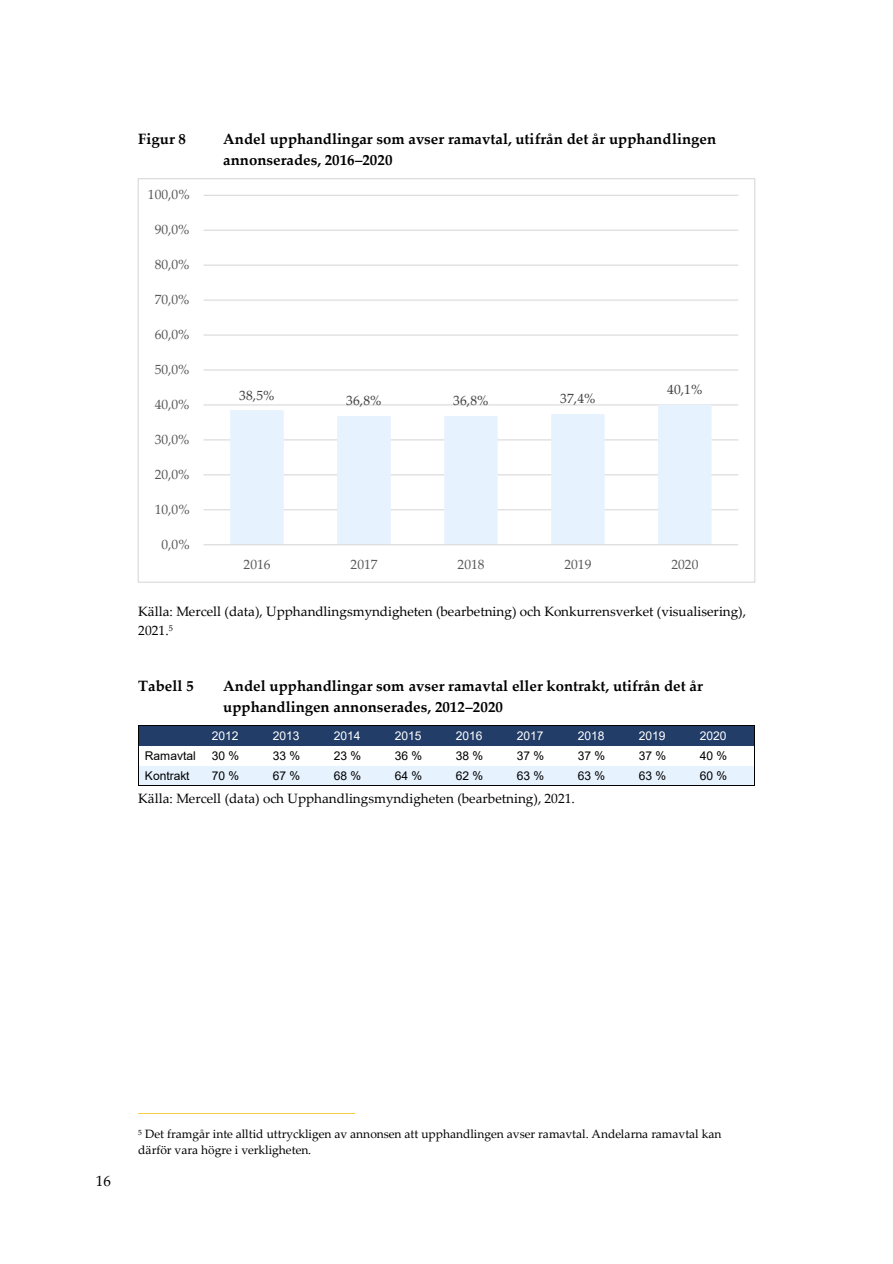
<style>
.page{position:relative;width:893px;height:1264px;background:#fff}
.page>*{position:absolute;margin:0;border:0;box-sizing:border-box;transform-origin:0 0}
.t1{font:700 15px/21px "Palatino Linotype";color:#000}
.t2{font:15px "Palatino Linotype";color:#000}
.t3{font:13.5px/18.1px "Palatino Linotype";color:#000}
.t4{font:13.5px "Palatino Linotype";letter-spacing:.005em;color:#595959}
.t5{font:13.5px "Palatino Linotype";letter-spacing:.005em;color:#404040}
.t6{font:12px/16.2px "Palatino Linotype";color:#000}
.t7{font:12px "Arial";letter-spacing:-.005em;color:#000}
.t8{font:12px "Arial";letter-spacing:-.005em;color:#fff}
</style>
<div class="page">
<hr style="left:204px;top:509px;width:534px;height:1px;background:#d9d9d9">
<hr style="left:204px;top:474px;width:534px;height:1px;background:#d9d9d9">
<hr style="left:204px;top:439px;width:534px;height:1px;background:#d9d9d9">
<hr style="left:204px;top:404px;width:534px;height:1px;background:#d9d9d9">
<hr style="left:204px;top:369px;width:534px;height:1px;background:#d9d9d9">
<hr style="left:204px;top:334px;width:534px;height:1px;background:#d9d9d9">
<hr style="left:204px;top:299px;width:534px;height:1px;background:#d9d9d9">
<hr style="left:204px;top:264px;width:534px;height:2px;background:#d9d9d9">
<hr style="left:204px;top:229px;width:534px;height:2px;background:#d9d9d9">
<hr style="left:204px;top:195px;width:534px;height:1px;background:#d9d9d9">
<svg style="left:230px;top:404px;width:482px;height:140px;fill:#e6f2fe"></svg>
<hr style="left:204px;top:544px;width:534px;height:1px;background:#d9d9d9">
<div style="left:139px;top:726px;width:66px;height:19px;background:#223d68"></div>
<div style="left:205px;top:726px;width:61px;height:19px;background:#223d68"></div>
<div style="left:266px;top:726px;width:61px;height:19px;background:#223d68"></div>
<div style="left:327px;top:726px;width:61px;height:19px;background:#223d68"></div>
<div style="left:388px;top:726px;width:61px;height:19px;background:#223d68"></div>
<div style="left:449px;top:726px;width:61px;height:19px;background:#223d68"></div>
<div style="left:510px;top:726px;width:61px;height:19px;background:#223d68"></div>
<div style="left:571px;top:726px;width:61px;height:19px;background:#223d68"></div>
<div style="left:632px;top:726px;width:61px;height:19px;background:#223d68"></div>
<div style="left:693px;top:726px;width:61px;height:19px;background:#223d68"></div>
<hr style="left:139px;top:725px;width:66px;height:1px;background:#000">
<hr style="left:206px;top:725px;width:60px;height:1px;background:#000">
<hr style="left:267px;top:725px;width:60px;height:1px;background:#000">
<hr style="left:328px;top:725px;width:61px;height:1px;background:#000">
<hr style="left:389px;top:725px;width:60px;height:1px;background:#000">
<hr style="left:450px;top:725px;width:60px;height:1px;background:#000">
<hr style="left:511px;top:725px;width:60px;height:1px;background:#000">
<hr style="left:572px;top:725px;width:60px;height:1px;background:#000">
<hr style="left:633px;top:725px;width:60px;height:1px;background:#000">
<hr style="left:694px;top:725px;width:60px;height:1px;background:#000">
<div style="left:139px;top:765px;width:66px;height:20px;background:#e6f2fe"></div>
<div style="left:205px;top:765px;width:61px;height:20px;background:#e6f2fe"></div>
<div style="left:266px;top:765px;width:61px;height:20px;background:#e6f2fe"></div>
<div style="left:327px;top:765px;width:61px;height:20px;background:#e6f2fe"></div>
<div style="left:388px;top:765px;width:61px;height:20px;background:#e6f2fe"></div>
<div style="left:449px;top:765px;width:61px;height:20px;background:#e6f2fe"></div>
<div style="left:510px;top:765px;width:61px;height:20px;background:#e6f2fe"></div>
<div style="left:571px;top:765px;width:61px;height:20px;background:#e6f2fe"></div>
<div style="left:632px;top:765px;width:61px;height:20px;background:#e6f2fe"></div>
<div style="left:693px;top:765px;width:61px;height:20px;background:#e6f2fe"></div>
<svg style="left:138px;top:725px;width:1px;height:61px"></svg>
<hr style="left:139px;top:785px;width:66px;height:1px;background:#000">
<hr style="left:205px;top:785px;width:61px;height:1px;background:#000">
<hr style="left:266px;top:785px;width:61px;height:1px;background:#000">
<hr style="left:327px;top:785px;width:62px;height:1px;background:#000">
<hr style="left:388px;top:785px;width:61px;height:1px;background:#000">
<hr style="left:449px;top:785px;width:61px;height:1px;background:#000">
<hr style="left:510px;top:785px;width:61px;height:1px;background:#000">
<hr style="left:571px;top:785px;width:61px;height:1px;background:#000">
<hr style="left:632px;top:785px;width:61px;height:1px;background:#000">
<hr style="left:693px;top:785px;width:61px;height:1px;background:#000">
<svg style="left:754px;top:725px;width:1px;height:61px"></svg>
<hr style="left:138px;top:1112px;width:216px;height:1px;background:#f6cc45">
<p class="t1" style="left:138px;top:130px;width:49px">Figur 8</p>
<p class="t1" style="left:223px;top:130px;width:495px">Andel upphandlingar som avser ramavtal, utifrån det år upphandlingen annonserades, 2016–2020</p>
<p class="t4" style="left:148px;top:189px;width:43px">100,0%</p>
<p class="t4" style="left:155px;top:224px;width:36px">90,0%</p>
<p class="t4" style="left:155px;top:259px;width:36px">80,0%</p>
<p class="t4" style="left:155px;top:294px;width:36px">70,0%</p>
<p class="t4" style="left:155px;top:329px;width:36px">60,0%</p>
<p class="t4" style="left:155px;top:364px;width:36px">50,0%</p>
<p class="t4" style="left:155px;top:399px;width:36px">40,0%</p>
<p class="t4" style="left:155px;top:434px;width:36px">30,0%</p>
<p class="t4" style="left:155px;top:469px;width:36px">20,0%</p>
<p class="t4" style="left:155px;top:504px;width:36px">10,0%</p>
<p class="t4" style="left:161px;top:539px;width:30px">0,0%</p>
<p class="t5" style="left:239px;top:389px;width:37px">38,5%</p>
<p class="t5" style="left:346px;top:395px;width:37px">36,8%</p>
<p class="t5" style="left:453px;top:395px;width:37px">36,8%</p>
<p class="t5" style="left:560px;top:393px;width:37px">37,4%</p>
<p class="t5" style="left:667px;top:384px;width:37px">40,1%</p>
<p class="t4" style="left:244px;top:558px;width:29px">2016</p>
<p class="t4" style="left:351px;top:558px;width:29px">2017</p>
<p class="t4" style="left:458px;top:558px;width:29px">2018</p>
<p class="t4" style="left:564px;top:558px;width:29px">2019</p>
<p class="t4" style="left:671px;top:558px;width:29px">2020</p>
<p class="t3" style="left:138px;top:604px;width:609px">Källa: Mercell (data), Upphandlingsmyndigheten (bearbetning) och Konkurrensverket (visualisering),<br>2021.<sup>5</sup></p>
<p class="t1" style="left:138px;top:677px;width:57px">Tabell 5</p>
<p class="t1" style="left:223px;top:677px;width:481px">Andel upphandlingar som avser ramavtal eller kontrakt, utifrån det år upphandlingen annonserades, 2012–2020</p>
<p class="t8" style="left:212px;top:729px;width:28px">2012</p>
<p class="t8" style="left:273px;top:729px;width:28px">2013</p>
<p class="t8" style="left:334px;top:729px;width:28px">2014</p>
<p class="t8" style="left:395px;top:729px;width:28px">2015</p>
<p class="t8" style="left:456px;top:729px;width:28px">2016</p>
<p class="t8" style="left:517px;top:729px;width:28px">2017</p>
<p class="t8" style="left:578px;top:729px;width:28px">2018</p>
<p class="t8" style="left:639px;top:729px;width:28px">2019</p>
<p class="t8" style="left:700px;top:729px;width:28px">2020</p>
<p class="t7" style="left:145px;top:748px;width:52px">Ramavtal</p>
<p class="t7" style="left:212px;top:748px;width:29px">30 %</p>
<p class="t7" style="left:273px;top:748px;width:29px">33 %</p>
<p class="t7" style="left:334px;top:748px;width:29px">23 %</p>
<p class="t7" style="left:395px;top:748px;width:29px">36 %</p>
<p class="t7" style="left:456px;top:748px;width:29px">38 %</p>
<p class="t7" style="left:517px;top:748px;width:29px">37 %</p>
<p class="t7" style="left:578px;top:748px;width:29px">37 %</p>
<p class="t7" style="left:639px;top:748px;width:29px">37 %</p>
<p class="t7" style="left:700px;top:748px;width:29px">40 %</p>
<p class="t7" style="left:145px;top:768px;width:46px">Kontrakt</p>
<p class="t7" style="left:212px;top:768px;width:29px">70 %</p>
<p class="t7" style="left:273px;top:768px;width:29px">67 %</p>
<p class="t7" style="left:334px;top:768px;width:29px">68 %</p>
<p class="t7" style="left:395px;top:768px;width:29px">64 %</p>
<p class="t7" style="left:456px;top:768px;width:29px">62 %</p>
<p class="t7" style="left:517px;top:768px;width:29px">63 %</p>
<p class="t7" style="left:578px;top:768px;width:29px">63 %</p>
<p class="t7" style="left:639px;top:768px;width:29px">63 %</p>
<p class="t7" style="left:700px;top:768px;width:29px">60 %</p>
<p class="t3" style="left:138px;top:790px;width:438px">Källa: Mercell (data) och Upphandlingsmyndigheten (bearbetning), 2021.</p>
<p class="t2" style="left:96px;top:1174px;width:17px">16</p>
<p class="t6" style="left:138px;top:1126px;width:585px"><sup>5</sup> Det framgår inte alltid uttryckligen av annonsen att upphandlingen avser ramavtal. Andelarna ramavtal kan därför vara högre i verkligheten.</p>
</div>
